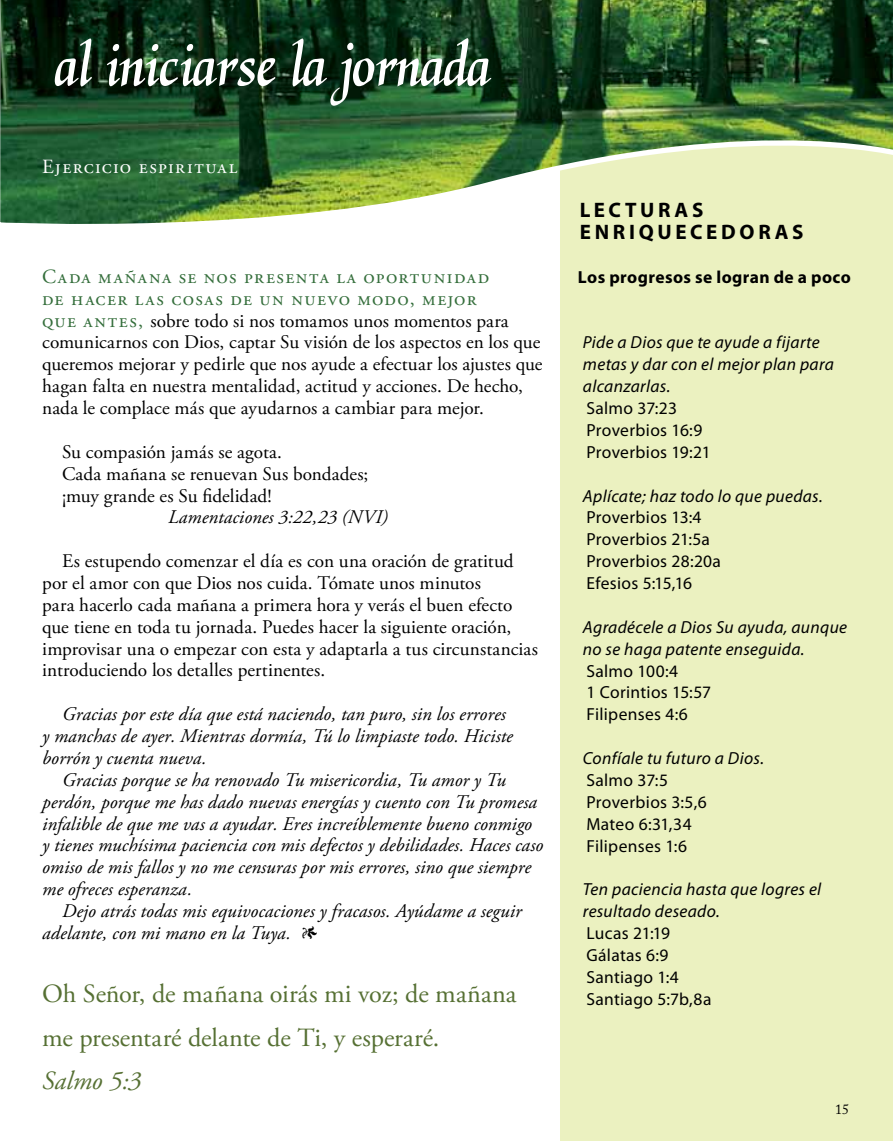
<style>
.page{position:relative;width:893px;height:1141px;background:#fff}
.page>*{position:absolute;margin:0;border:0;box-sizing:border-box;transform-origin:0 0}
.t1{font:70px "Daniela";color:#fff}
.t2{font:26.25px "Adobe Garamond Pro";letter-spacing:-.01em;color:#567033}
.t3{font:italic 26.25px "Adobe Garamond Pro";color:#567033}
.t4{font:700 21px/21.9px "Myriad Pro";letter-spacing:.175em;color:#000}
.t5{font:20.12px/21.9px "Adobe Garamond Pro";letter-spacing:.07em;color:#346e3b}
.t6{font:20.12px "Adobe Garamond Pro";letter-spacing:.065em;color:#fff}
.t7{font:italic 19.25px/21.9px "Adobe Garamond Pro";letter-spacing:.005em;color:#000}
.t8{font:19.25px/21.9px "Adobe Garamond Pro";letter-spacing:-.01em;color:#000}
.t9{font:19.25px/21.9px "Adobe Garamond Pro";letter-spacing:-.005em;color:#010000}
.t10{font:17.5px/21.9px "Myriad Pro";letter-spacing:.015em;color:#000}
.t11{font:italic 17.5px/21.9px "Myriad Pro";letter-spacing:.02em;color:#000}
.t12{font:700 17.5px "Myriad Pro";letter-spacing:.02em;color:#000}
.t13{font:14px "Adobe Caslon Pro";color:#000}
.s1{font-size:20.12px;color:#346e3b}
.s2{font-style:normal}
</style>
<div class="page">
<div style="left:561px;top:130px;width:332px;height:1011px;background:#ebf1c0"></div>
<img style="left:0;top:0;width:893px;height:239px">
<h1 class="t1" style="left:55px;top:22px;width:436px">al iniciarse la jornada</h1>
<p class="t6" style="left:42px;top:155px;width:197px">Ejercicio espiritual</p>
<p class="t4" style="left:580px;top:198px;width:225px">LECTURAS<br>ENRIQUECEDORAS</p>
<p class="t5" style="left:42px;top:266px;width:449px">Cada mañana se nos presenta la oportunidad de hacer las cosas de un nuevo modo, mejor</p>
<p class="t9" style="left:42px;top:310px;width:502px"><span class="s1">que antes,</span> sobre todo si nos tomamos unos momentos para comunicarnos con Dios, captar Su visión de los aspectos en los que queremos mejorar y pedirle que nos ayude a efectuar los ajustes que hagan falta en nuestra mentalidad, actitud y acciones. De hecho, nada le complace más que ayudarnos a cambiar para mejor.</p>
<p class="t8" style="left:62px;top:441px;width:308px">Su compasión jamás se agota.<br>Cada mañana se renuevan Sus bondades; ¡muy grande es Su fidelidad!</p>
<p class="t7" style="left:168px;top:507px;width:221px">Lamentaciones 3:22,23 (NVI)</p>
<p class="t8" style="left:42px;top:551px;width:497px;text-indent:20px">Es estupendo comenzar el día es con una oración de gratitud por el amor con que Dios nos cuida. Tómate unos minutos<br>para hacerlo cada mañana a primera hora y verás el buen efecto que tiene en toda tu jornada. Puedes hacer la siguiente oración, improvisar una o empezar con esta y adaptarla a tus circunstancias introduciendo los detalles pertinentes.</p>
<p class="t7" style="left:42px;top:704px;width:472px;text-indent:20px">Gracias por este día que está naciendo, tan puro, sin los errores y manchas de ayer. Mientras dormía, Tú lo limpiaste todo. Hiciste borrón y cuenta nueva.</p>
<p class="t7" style="left:42px;top:769px;width:503px;text-indent:20px">Gracias porque se ha renovado Tu misericordia, Tu amor y Tu perdón, porque me has dado nuevas energías y cuento con Tu promesa infalible de que me vas a ayudar. Eres increíblemente bueno conmigo y tienes muchísima paciencia con mis defectos y debilidades. Haces caso omiso de mis fallos y no me censuras por mis errores, sino que siempre me ofreces esperanza.</p>
<p class="t7" style="left:42px;top:901px;width:481px;text-indent:20px">Dejo atrás todas mis equivocaciones y fracasos. Ayúdame a seguir adelante, con mi mano en la Tuya. <span class="s2">1</span></p>
<p class="t12" style="left:578px;top:265px;width:274px">Los progresos se logran de a poco</p>
<p class="t11" style="left:583px;top:331px;width:252px">Pide a Dios que te ayude a fijarte metas y dar con el mejor plan para alcanzarlas.</p>
<p class="t10" style="left:586px;top:397px;width:126px">Salmo 37:23<br>Proverbios 16:9<br>Proverbios 19:21</p>
<p class="t11" style="left:583px;top:484px;width:242px">Aplícate; haz todo lo que puedas.</p>
<p class="t10" style="left:586px;top:506px;width:136px">Proverbios 13:4<br>Proverbios 21:5a<br>Proverbios 28:20a<br>Efesios 5:15,16</p>
<p class="t11" style="left:583px;top:616px;width:266px">Agradécele a Dios Su ayuda, aunque no se haga patente enseguida.</p>
<p class="t10" style="left:586px;top:659px;width:126px">Salmo 100:4<br>1 Corintios 15:57<br>Filipenses 4:6</p>
<p class="t11" style="left:583px;top:747px;width:183px">Confíale tu futuro a Dios.</p>
<p class="t10" style="left:586px;top:769px;width:122px">Salmo 37:5<br>Proverbios 3:5,6<br>Mateo 6:31,34<br>Filipenses 1:6</p>
<p class="t11" style="left:583px;top:878px;width:240px">Ten paciencia hasta que logres el resultado deseado.</p>
<p class="t10" style="left:586px;top:922px;width:94px">Lucas 21:19<br>Gálatas 6:9<br>Santiago 1:4</p>
<h2 class="t2" style="left:42px;top:978px;width:476px">Oh Señor, de mañana oirás mi voz; de mañana</h2>
<p class="t10" style="left:586px;top:988px;width:127px">Santiago 5:7b,8a</p>
<h2 class="t2" style="left:42px;top:1022px;width:399px">me presentaré delante de Ti, y esperaré.</h2>
<h2 class="t3" style="left:42px;top:1065px;width:101px">Salmo 5:3</h2>
<p class="t13" style="left:835px;top:1101px;width:16px">15</p>
</div>
